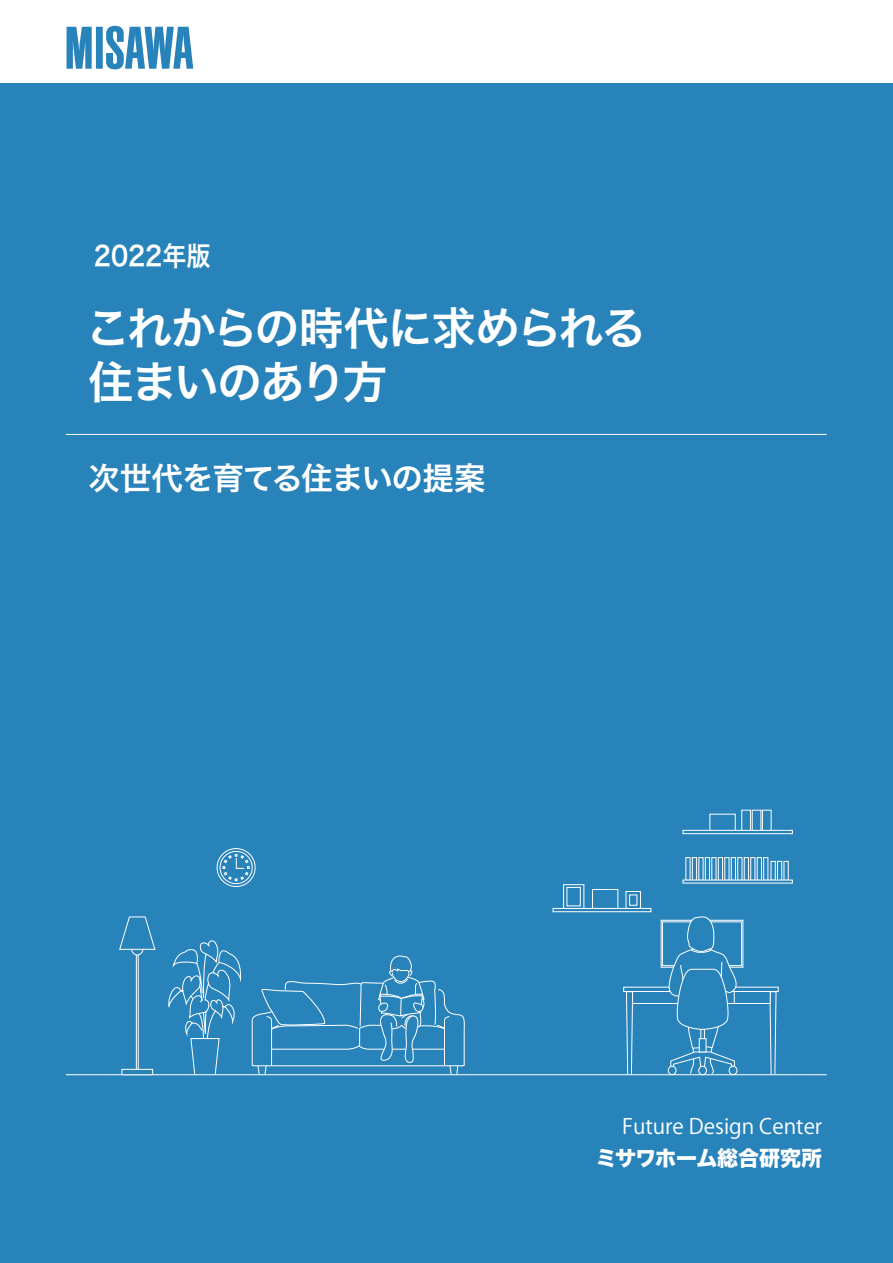
<style>
.page{position:relative;width:893px;height:1263px;background:#fff}
.page>*{position:absolute;margin:0;border:0;box-sizing:border-box;transform-origin:0 0}
.t1{font:45px/54px "Hira Kaku Pro N W6";letter-spacing:-.05em;color:#fff}
.t2{font:31.5px "Hira Kaku Pro N W6";letter-spacing:-.035em;color:#fff}
.t3{font:27px "Hira Kaku Pro N W6";color:#fff;scale:.89 1}
.t4{font:21px "Koz Go Pr 6 N";color:#fff}
.t5{font:21px "Hira Kaku Std N W8";letter-spacing:-.01em;color:#fff}
</style>
<div class="page">
<div style="left:0;top:83px;width:892px;height:1180px;background:#2883ba"></div>
<hr style="left:66px;top:434px;width:760px;height:1px;background:#fff">
<div style="left:96px;top:27px;width:7px;height:42px;background:#2883ba"></div>
<svg style="left:67px;top:27px;width:25px;height:42px"></svg>
<svg style="left:106px;top:26px;width:87px;height:43px"></svg>
<svg style="left:625px;top:891px;width:16px;height:17px"></svg>
<div style="left:592px;top:889px;width:26px;height:20px;border:1px solid #fff"></div>
<div style="left:741px;top:810px;width:9px;height:21px;border:1px solid #fff"></div>
<div style="left:752px;top:810px;width:9px;height:21px;border:1px solid #fff"></div>
<div style="left:762px;top:810px;width:9px;height:21px;border:1px solid #fff"></div>
<svg style="left:563px;top:884px;width:21px;height:24px"></svg>
<div style="left:217px;top:848px;width:38px;height:39px;border:1px solid #fff;border-radius:50%"></div>
<div style="left:220px;top:851px;width:32px;height:33px;border:1px solid #fff;border-radius:50%"></div>
<svg style="left:223px;top:854px;width:26px;height:27px"></svg>
<svg style="left:168px;top:940px;width:73px;height:134px"></svg>
<svg style="left:553px;top:908px;width:98px;height:4px"></svg>
<div style="left:692px;top:857px;width:4px;height:24px;border:1px solid #fff"></div>
<div style="left:705px;top:857px;width:4px;height:24px;border:1px solid #fff"></div>
<div style="left:718px;top:857px;width:4px;height:24px;border:1px solid #fff"></div>
<div style="left:731px;top:857px;width:4px;height:24px;border:1px solid #fff"></div>
<div style="left:737px;top:857px;width:5px;height:24px;border:1px solid #fff"></div>
<div style="left:744px;top:857px;width:4px;height:24px;border:1px solid #fff"></div>
<div style="left:750px;top:857px;width:5px;height:24px;border:1px solid #fff"></div>
<div style="left:763px;top:857px;width:5px;height:24px;border:1px solid #fff"></div>
<div style="left:777px;top:861px;width:5px;height:20px;border:1px solid #fff"></div>
<hr style="left:682px;top:880px;width:110px;height:3px;background:#2883ba">
<div style="left:136px;top:938px;width:2px;height:132px;background:#2883ba;border:1px solid #fff"></div>
<svg style="left:131px;top:941px;width:12px;height:14px"></svg>
<div style="left:131px;top:940px;width:12px;height:15px;border:1px solid #fff;border-radius:50%"></div>
<svg style="left:119px;top:917px;width:36px;height:33px"></svg>
<svg style="left:122px;top:1069px;width:31px;height:5px"></svg>
<svg style="left:682px;top:830px;width:110px;height:4px"></svg>
<svg style="left:626px;top:992px;width:7px;height:82px"></svg>
<svg style="left:769px;top:992px;width:7px;height:82px"></svg>
<div style="left:662px;top:922px;width:79px;height:44px;border:1px solid #fff"></div>
<svg style="left:623px;top:987px;width:155px;height:5px"></svg>
<div style="left:632px;top:991px;width:138px;height:13px;background:#2883ba;border:1px solid #fff"></div>
<svg style="left:668px;top:916px;width:74px;height:158px"></svg>
<hr style="left:66px;top:1074px;width:760px;height:1px;background:#fff">
<svg style="left:252px;top:955px;width:213px;height:120px"></svg>
<p class="t3" style="left:94px;top:231px;width:133px">2022年版</p>
<p class="t1" style="left:86px;top:299px;width:562px">これからの時代に求められる住まいのあり方</p>
<p class="t2" style="left:88px;top:450px;width:398px">次世代を育てる住まいの提案</p>
<p class="t4" style="left:622px;top:1114px;width:202px">Future Design Center</p>
<p class="t5" style="left:596px;top:1146px;width:249px">ミサワホーム総合研究所　</p>
</div>
